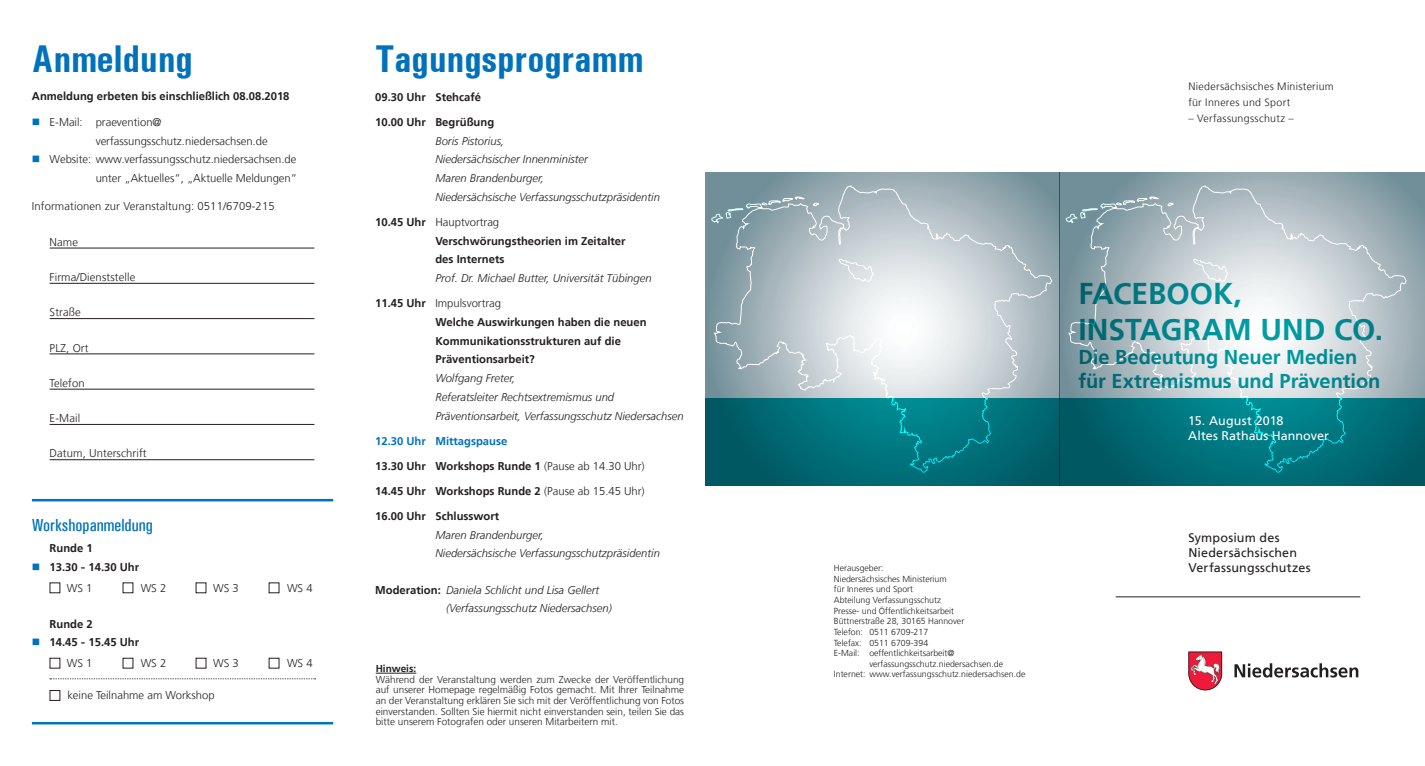
<style>
.page{position:relative;width:1425px;height:766px;background:#fff}
.page>*{position:absolute;margin:0;border:0;box-sizing:border-box;transform-origin:0 0}
.t1{font:700 condensed 38.75px "Univers";color:#0072bc}
.t2{font:700 30px/36px "NDS Frutiger";color:#009fa6}
.t3{font:700 20px/24px "NDS Frutiger";color:#009fa6}
.t4{font:17.5px "Univers Condensed";color:#0072bc}
.t5{font:12.5px/15px "NDS Frutiger";letter-spacing:.015em;color:#231f20}
.t6{font:12.5px/15px "NDS Frutiger";letter-spacing:.005em;color:#fff}
.t7{font:italic 300 11.25px/18.8px "NDS Frutiger";color:#231f20}
.t8{font:700 11.25px/18.8px "NDS Frutiger";color:#231f20}
.t9{font:300 11.25px "NDS Frutiger";color:#231f20}
.t10{font:700 11.25px "NDS Frutiger";color:#0072bc}
.t11{font:300 10.62px/16.2px "NDS Frutiger";letter-spacing:.025em;color:#231f20}
.t12{font:300 10px/10.6px "NDS Frutiger";color:#231f20;text-align:justify}
.t13{font:700 10px "NDS Frutiger";color:#231f20}
.t14{font:300 8.75px "NDS Frutiger";color:#231f20}
.s1{font-weight:300}
.s2{font-weight:700;font-style:normal}
</style>
<div class="page">
<svg style="left:1059px;top:172px;width:365px;height:314px;background:#4f848d"></svg>
<svg style="left:705px;top:172px;width:354px;height:314px;background:#4a828b"></svg>
<svg style="left:1065px;top:185px;width:342px;height:288px;background:#8ab1b7"></svg>
<svg style="left:711px;top:185px;width:341px;height:288px;background:#8ab0b6"></svg>
<svg style="left:1234px;top:663px;width:124px;height:14px"></svg>
<svg style="left:1188px;top:651px;width:34px;height:39px"></svg>
<hr style="left:1115px;top:596px;width:245px;height:1px;background:#231f20">
<hr style="left:50px;top:248px;width:264px;height:1px;background:#231f20">
<hr style="left:50px;top:283px;width:264px;height:1px;background:#231f20">
<hr style="left:50px;top:318px;width:264px;height:1px;background:#231f20">
<hr style="left:50px;top:353px;width:264px;height:1px;background:#231f20">
<hr style="left:50px;top:389px;width:264px;height:1px;background:#231f20">
<hr style="left:50px;top:424px;width:264px;height:1px;background:#231f20">
<hr style="left:50px;top:459px;width:264px;height:1px;background:#231f20">
<hr style="left:32px;top:499px;width:301px;height:2px;background:#0072bc">
<hr style="left:32px;top:721px;width:301px;height:3px;background:#0072bc">
<svg style="left:50px;top:678px;width:266px;height:1px"></svg>
<div style="left:50px;top:690px;width:10px;height:10px;border:1px solid #231f20"></div>
<hr style="left:376px;top:672px;width:40px;height:1px;background:#231f20">
<h1 class="t1" style="left:32px;top:35px;width:162px">Anmeldung</h1>
<p class="t8" style="left:32px;top:87px;width:259px">Anmeldung erbeten bis einschließlich 08.08.2018</p>
<p class="t9" style="left:50px;top:115px;width:113px">E-Mail: praevention@</p>
<p class="t9" style="left:96px;top:134px;width:173px">verfassungsschutz.niedersachsen.de</p>
<p class="t9" style="left:50px;top:153px;width:248px">Website: www.verfassungsschutz.niedersachsen.de</p>
<p class="t9" style="left:96px;top:172px;width:203px">unter „Aktuelles“, „Aktuelle Meldungen“</p>
<p class="t9" style="left:32px;top:200px;width:244px">Informationen zur Veranstaltung: 0511/6709-215</p>
<p class="t9" style="left:50px;top:235px;width:30px">Name</p>
<p class="t9" style="left:50px;top:270px;width:87px">Firma/Dienststelle</p>
<p class="t9" style="left:50px;top:306px;width:33px">Straße</p>
<p class="t9" style="left:50px;top:341px;width:40px">PLZ, Ort</p>
<p class="t9" style="left:50px;top:376px;width:37px">Telefon</p>
<p class="t9" style="left:50px;top:411px;width:32px">E-Mail</p>
<p class="t9" style="left:50px;top:447px;width:99px">Datum, Unterschrift</p>
<h3 class="t4" style="left:32px;top:515px;width:123px">Workshopanmeldung</h3>
<p class="t8" style="left:50px;top:539px;width:91px">Runde 1<br>13.30 - 14.30 Uhr</p>
<p class="t9" style="left:67px;top:582px;width:27px">WS 1</p>
<p class="t9" style="left:141px;top:582px;width:27px">WS 2</p>
<p class="t9" style="left:213px;top:582px;width:27px">WS 3</p>
<p class="t9" style="left:287px;top:582px;width:27px">WS 4</p>
<p class="t8" style="left:50px;top:614px;width:91px">Runde 2<br>14.45 - 15.45 Uhr</p>
<p class="t9" style="left:67px;top:657px;width:27px">WS 1</p>
<p class="t9" style="left:141px;top:657px;width:27px">WS 2</p>
<p class="t9" style="left:213px;top:657px;width:27px">WS 3</p>
<p class="t9" style="left:287px;top:657px;width:27px">WS 4</p>
<p class="t9" style="left:67px;top:688px;width:149px">keine Teilnahme am Workshop</p>
<h1 class="t1" style="left:375px;top:35px;width:269px">Tagungsprogramm</h1>
<p class="t8" style="left:375px;top:87px;width:107px">09.30 Uhr Stehcafé</p>
<p class="t8" style="left:375px;top:112px;width:120px">10.00 Uhr Begrüßung</p>
<p class="t7" style="left:435px;top:131px;width:226px">Boris Pistorius,<br>Niedersächsischer Innenminister<br>Maren Brandenburger,<br>Niedersächsische Verfassungsschutzpräsidentin</p>
<p class="t8" style="left:435px;top:212px;width:192px;text-indent:-60px">10.45 Uhr <span class="s1">Hauptvortrag<br></span>Verschwörungstheorien im Zeitalter des Internets</p>
<p class="t7" style="left:435px;top:269px;width:218px">Prof. Dr. Michael Butter, Universität Tübingen</p>
<p class="t8" style="left:435px;top:294px;width:213px;text-indent:-60px">11.45 Uhr <span class="s1">Impulsvortrag<br></span>Welche Auswirkungen haben die neuen<br>Kommunikationsstrukturen auf die<br>Präventionsarbeit?</p>
<p class="t7" style="left:435px;top:369px;width:250px">Wolfgang Freter,<br>Referatsleiter Rechtsextremismus und<br>Präventionsarbeit, Verfassungsschutz Niedersachsen</p>
<p class="t10" style="left:375px;top:434px;width:134px">12.30 Uhr Mittagspause</p>
<p class="t8" style="left:375px;top:456px;width:271px">13.30 Uhr Workshops Runde 1 <span class="s1">(Pause ab 14.30 Uhr)</span></p>
<p class="t8" style="left:375px;top:481px;width:271px">14.45 Uhr Workshops Runde 2 <span class="s1">(Pause ab 15.45 Uhr)</span></p>
<p class="t8" style="left:375px;top:506px;width:125px">16.00 Uhr Schlusswort</p>
<p class="t7" style="left:435px;top:525px;width:226px">Maren Brandenburger,<br>Niedersächsische Verfassungsschutzpräsidentin</p>
<p class="t7" style="left:446px;top:580px;width:167px;text-indent:-71px"><span class="s2">Moderation:</span> Daniela Schlicht und Lisa Gellert (Verfassungsschutz Niedersachsen)</p>
<p class="t13" style="left:376px;top:662px;width:42px">Hinweis:</p>
<p class="t12" style="left:376px;top:674px;width:310px">Während der Veranstaltung werden zum Zwecke der Veröffentlichung auf unserer Homepage regelmäßig Fotos gemacht. Mit Ihrer Teilnahme an der Veranstaltung erklären Sie sich mit der Veröffentlichung von Fotos einverstanden. Sollten Sie hiermit nicht einverstanden sein, teilen Sie das bitte unserem Fotografen oder unseren Mitarbeitern mit.</p>
<p class="t11" style="left:1188px;top:78px;width:147px">Niedersächsisches Ministerium für Inneres und Sport</p>
<p class="t11" style="left:1188px;top:110px;width:107px">– Verfassungsschutz –</p>
<p class="t14" style="left:834px;top:563px;width:51px">Herausgeber:</p>
<p class="t14" style="left:834px;top:573px;width:114px">Niedersächsisches Ministerium</p>
<p class="t14" style="left:834px;top:584px;width:81px">für Inneres und Sport</p>
<p class="t14" style="left:834px;top:595px;width:108px">Abteilung Verfassungsschutz</p>
<p class="t14" style="left:834px;top:605px;width:122px">Presse- und Öffentlichkeitsarbeit</p>
<p class="t14" style="left:834px;top:616px;width:132px">Büttnerstraße 28, 30165 Hannover</p>
<p class="t14" style="left:834px;top:626px;width:96px">Telefon: 0511 6709-217</p>
<p class="t14" style="left:834px;top:637px;width:96px">Telefax: 0511 6709-394</p>
<p class="t14" style="left:834px;top:648px;width:122px">E-Mail: oeffentlichkeitsarbeit@</p>
<p class="t14" style="left:869px;top:658px;width:135px">verfassungsschutz.niedersachsen.de</p>
<p class="t14" style="left:834px;top:669px;width:193px">Internet: www.verfassungsschutz.niedersachsen.de</p>
<h2 class="t2" style="left:1078px;top:275px;width:306px">Facebook,<br>Instagram und Co.</h2>
<h3 class="t3" style="left:1078px;top:344px;width:303px">Die Bedeutung Neuer Medien für Extremismus und Prävention</h3>
<p class="t6" style="left:1188px;top:413px;width:142px">15. August 2018<br>Altes Rathaus Hannover</p>
<p class="t5" style="left:1188px;top:530px;width:124px">Symposium des<br>Niedersächsischen<br>Verfassungsschutzes</p>
</div>
